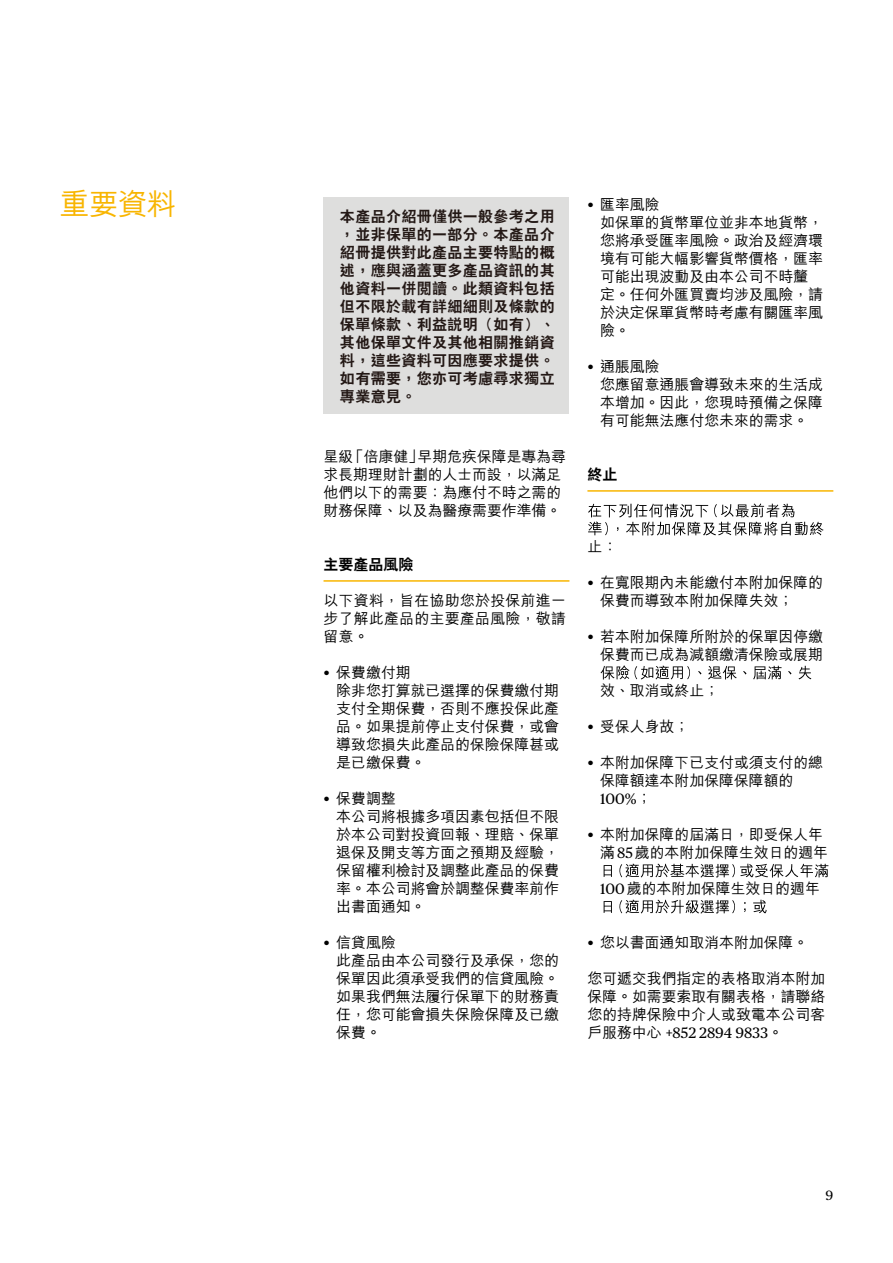
<style>
.page{position:relative;width:893px;height:1263px;background:#fff}
.page>*{position:absolute;margin:0;border:0;box-sizing:border-box;transform-origin:0 0}
.t1{font:500 30px "M Hei HK";color:#f8b500}
.t2{font:500 15px/18px "M Hei HK";color:#000}
.t3{font:800 15px/18px "C Hei 2 HK";letter-spacing:.025em;color:#231815;text-align:justify}
.t4{font:15px "Chubb Publico Text";color:#000}
.t5{font:800 15px "C Hei 2 HK";color:#000}
.t6{font:13.5px "Chubb Publico Text";color:#000}
.s1{font-size:29.4px}
.s2{font-size:14.7px}
.s3{font-family:"Chubb Publico Text";font-weight:400}
.s4{font-family:"M Hei HK";font-weight:500}
.s5{font-family:"M Hei HK";font-weight:500;font-size:14.7px}
</style>
<div class="page">
<hr style="left:324px;top:580px;width:245px;height:2px;background:#f8b500">
<hr style="left:587px;top:490px;width:246px;height:2px;background:#f8b500">
<svg style="left:588px;top:503px;width:235px;height:32px"></svg>
<svg style="left:600px;top:665px;width:211px;height:14px"></svg>
<svg style="left:604px;top:863px;width:224px;height:14px"></svg>
<svg style="left:604px;top:899px;width:163px;height:14px"></svg>
<div style="left:324px;top:197px;width:245px;height:217px;background:#dededd"></div>
<h1 class="t1" style="left:60px;top:183px;width:118px">重<span class="s1">要</span>資<span class="s1">料</span></h1>
<p class="t3" style="left:340px;top:208px;width:216px">本產品介紹冊僅供一般參考之用，並非保單的一部分。本產品介紹冊提供對此產品主要特點的概述，應與涵蓋更多產品資訊的其他資料一併閱讀。此類資料包括但不限於載有詳細細則及條款的保單條款、利益說明（如有）、其他保單文件及其他相關推銷資料，這些資料可因應要求提供。如有需要，您亦可考慮尋求獨立專業意見。</p>
<p class="t2" style="left:324px;top:447px;width:244px">星<span class="s2">級</span>「<span class="s2">倍</span>康<span class="s2">健</span>」<span class="s2">早</span>期<span class="s2">危</span>疾<span class="s2">保</span>障<span class="s2">是</span>專<span class="s2">為</span>尋求<span class="s2">長</span>期<span class="s2">理</span>財<span class="s2">計</span>劃<span class="s2">的</span>人<span class="s2">士</span>而<span class="s2">設</span>，<span class="s2">以</span>滿<span class="s2">足</span>他<span class="s2">們</span>以<span class="s2">下</span>的<span class="s2">需</span>要<span class="s2">：</span>為<span class="s2">應</span>付<span class="s2">不</span>時<span class="s2">之</span>需<span class="s2">的</span>財<span class="s2">務</span>保<span class="s2">障</span>、<span class="s2">以</span>及<span class="s2">為</span>醫<span class="s2">療</span>需<span class="s2">要</span>作<span class="s2">準</span>備<span class="s2">。</span></p>
<p class="t5" style="left:324px;top:555px;width:91px">主要產品風險</p>
<p class="t2" style="left:324px;top:591px;width:244px;text-align:justify">以<span class="s2">下</span>資<span class="s2">料</span>，<span class="s2">旨</span>在<span class="s2">協</span>助<span class="s2">您</span>於<span class="s2">投</span>保<span class="s2">前</span>進<span class="s2">一</span>步<span class="s2">了</span>解<span class="s2">此</span>產<span class="s2">品</span>的<span class="s2">主</span>要<span class="s2">產</span>品<span class="s2">風</span>險<span class="s2">，</span>敬<span class="s2">請</span>留<span class="s2">意</span>。</p>
<p class="t2" style="left:336px;top:663px;width:224px;text-indent:-13px"><span class="s3">•</span> 保<span class="s2">費</span>繳<span class="s2">付</span>期<br>除<span class="s2">非</span>您<span class="s2">打</span>算<span class="s2">就</span>已<span class="s2">選</span>擇<span class="s2">的</span>保<span class="s2">費</span>繳<span class="s2">付</span>期支<span class="s2">付</span>全<span class="s2">期</span>保<span class="s2">費</span>，<span class="s2">否</span>則<span class="s2">不</span>應<span class="s2">投</span>保<span class="s2">此</span>產品<span class="s2">。</span>如<span class="s2">果</span>提<span class="s2">前</span>停<span class="s2">止</span>支<span class="s2">付</span>保<span class="s2">費</span>，<span class="s2">或</span>會導<span class="s2">致</span>您<span class="s2">損</span>失<span class="s2">此</span>產<span class="s2">品</span>的<span class="s2">保</span>險<span class="s2">保</span>障<span class="s2">甚</span>或是<span class="s2">已</span>繳<span class="s2">保</span>費<span class="s2">。</span></p>
<p class="t2" style="left:336px;top:789px;width:224px;text-indent:-13px"><span class="s3">•</span> 保<span class="s2">費</span>調<span class="s2">整<br></span>本<span class="s2">公</span>司<span class="s2">將</span>根<span class="s2">據</span>多<span class="s2">項</span>因<span class="s2">素</span>包<span class="s2">括</span>但<span class="s2">不</span>限於<span class="s2">本</span>公<span class="s2">司</span>對<span class="s2">投</span>資<span class="s2">回</span>報<span class="s2">、</span>理<span class="s2">賠</span>、<span class="s2">保</span>單退<span class="s2">保</span>及<span class="s2">開</span>支<span class="s2">等</span>方<span class="s2">面</span>之<span class="s2">預</span>期<span class="s2">及</span>經<span class="s2">驗</span>，保<span class="s2">留</span>權<span class="s2">利</span>檢<span class="s2">討</span>及<span class="s2">調</span>整<span class="s2">此</span>產<span class="s2">品</span>的<span class="s2">保</span>費率<span class="s2">。</span>本<span class="s2">公</span>司<span class="s2">將</span>會<span class="s2">於</span>調<span class="s2">整</span>保<span class="s2">費</span>率<span class="s2">前</span>作出<span class="s2">書</span>面<span class="s2">通</span>知<span class="s2">。</span></p>
<p class="t2" style="left:336px;top:933px;width:224px;text-indent:-13px"><span class="s3">•</span> 信<span class="s2">貸</span>風<span class="s2">險<br></span>此<span class="s2">產</span>品<span class="s2">由</span>本<span class="s2">公</span>司<span class="s2">發</span>行<span class="s2">及</span>承<span class="s2">保</span>，<span class="s2">您</span>的保<span class="s2">單</span>因<span class="s2">此</span>須<span class="s2">承</span>受<span class="s2">我</span>們<span class="s2">的</span>信<span class="s2">貸</span>風<span class="s2">險</span>。如<span class="s2">果</span>我<span class="s2">們</span>無<span class="s2">法</span>履<span class="s2">行</span>保<span class="s2">單</span>下<span class="s2">的</span>財<span class="s2">務</span>責任<span class="s2">，</span>您<span class="s2">可</span>能<span class="s2">會</span>損<span class="s2">失</span>保<span class="s2">險</span>保<span class="s2">障</span>及<span class="s2">已</span>繳保<span class="s2">費</span>。</p>
<p class="t2" style="left:600px;top:195px;width:224px;text-indent:-13px"><span class="s3">•</span> 匯<span class="s2">率</span>風<span class="s2">險<br></span>如<span class="s2">保</span>單<span class="s2">的</span>貨<span class="s2">幣</span>單<span class="s2">位</span>並<span class="s2">非</span>本<span class="s2">地</span>貨<span class="s2">幣</span>，您<span class="s2">將</span>承<span class="s2">受</span>匯<span class="s2">率</span>風<span class="s2">險</span>。<span class="s2">政</span>治<span class="s2">及</span>經<span class="s2">濟</span>環境<span class="s2">有</span>可<span class="s2">能</span>大<span class="s2">幅</span>影<span class="s2">響</span>貨<span class="s2">幣</span>價<span class="s2">格</span>，<span class="s2">匯</span>率可<span class="s2">能</span>出<span class="s2">現</span>波<span class="s2">動</span>及<span class="s2">由</span>本<span class="s2">公</span>司<span class="s2">不</span>時<span class="s2">釐</span>定<span class="s2">。</span>任<span class="s2">何</span>外<span class="s2">匯</span>買<span class="s2">賣</span>均<span class="s2">涉</span>及<span class="s2">風</span>險<span class="s2">，</span>請於<span class="s2">決</span>定<span class="s2">保</span>單<span class="s2">貨</span>幣<span class="s2">時</span>考<span class="s2">慮</span>有<span class="s2">關</span>匯<span class="s2">率</span>風險<span class="s2">。</span></p>
<p class="t2" style="left:600px;top:357px;width:224px;text-indent:-13px"><span class="s3">•</span> 通<span class="s2">脹</span>風<span class="s2">險<br></span>您<span class="s2">應</span>留<span class="s2">意</span>通<span class="s2">脹</span>會<span class="s2">導</span>致<span class="s2">未</span>來<span class="s2">的</span>生<span class="s2">活</span>成本<span class="s2">增</span>加<span class="s2">。</span>因<span class="s2">此</span>，<span class="s2">您</span>現<span class="s2">時</span>預<span class="s2">備</span>之<span class="s2">保</span>障有<span class="s2">可</span>能<span class="s2">無</span>法<span class="s2">應</span>付<span class="s2">您</span>未<span class="s2">來</span>的<span class="s2">需</span>求<span class="s2">。</span></p>
<p class="t5" style="left:587px;top:465px;width:31px">終止</p>
<p class="t2" style="left:587px;top:537px;width:32px">止<span class="s2">：</span></p>
<p class="t2" style="left:600px;top:573px;width:224px;text-indent:-13px"><span class="s3">•</span> 在<span class="s2">寬</span>限<span class="s2">期</span>內<span class="s2">未</span>能<span class="s2">繳</span>付<span class="s2">本</span>附<span class="s2">加</span>保<span class="s2">障</span>的保<span class="s2">費</span>而<span class="s2">導</span>致<span class="s2">本</span>附<span class="s2">加</span>保<span class="s2">障</span>失<span class="s2">效</span>；</p>
<p class="t2" style="left:587px;top:627px;width:237px;text-align:right"><span class="s3">•</span> 若<span class="s2">本</span>附<span class="s2">加</span>保<span class="s2">障</span>所<span class="s2">附</span>於<span class="s2">的</span>保<span class="s2">單</span>因<span class="s2">停</span>繳保<span class="s2">費</span>而<span class="s2">已</span>成<span class="s2">為</span>減<span class="s2">額</span>繳<span class="s2">清</span>保<span class="s2">險</span>或<span class="s2">展</span>期</p>
<p class="t2" style="left:600px;top:681px;width:120px">效<span class="s2">、</span>取<span class="s2">消</span>或<span class="s2">終</span>止<span class="s2">；</span></p>
<p class="t2" style="left:587px;top:717px;width:103px"><span class="s3">•</span> 受<span class="s2">保</span>人<span class="s2">身</span>故<span class="s2">；</span></p>
<p class="t2" style="left:600px;top:753px;width:224px;text-indent:-13px"><span class="s3">•</span> 本<span class="s2">附</span>加<span class="s2">保</span>障<span class="s2">下</span>已<span class="s2">支</span>付<span class="s2">或</span>須<span class="s2">支</span>付<span class="s2">的</span>總保<span class="s2">障</span>額<span class="s2">達</span>本<span class="s2">附</span>加<span class="s2">保</span>障<span class="s2">保</span>障<span class="s2">額</span>的</p>
<p class="t4" style="left:600px;top:788px;width:53px">100%<span class="s4">；</span></p>
<p class="t2" style="left:600px;top:825px;width:229px;text-indent:-13px"><span class="s3">•</span> 本<span class="s2">附</span>加<span class="s2">保</span>障<span class="s2">的</span>屆<span class="s2">滿</span>日<span class="s2">，</span>即<span class="s2">受</span>保<span class="s2">人</span>年滿<span class="s3">85</span>歲<span class="s2">的</span>本<span class="s2">附</span>加<span class="s2">保</span>障<span class="s2">生</span>效<span class="s2">日</span>的<span class="s2">週</span>年</p>
<p class="t2" style="left:600px;top:879px;width:221px"><span class="s3">100</span>歲<span class="s2">的</span>本<span class="s2">附</span>加<span class="s2">保</span>障<span class="s2">生</span>效<span class="s2">日</span>的<span class="s2">週</span>年</p>
<p class="t2" style="left:587px;top:933px;width:222px"><span class="s3">•</span> 您<span class="s2">以</span>書<span class="s2">面</span>通<span class="s2">知</span>取<span class="s2">消</span>本<span class="s2">附</span>加<span class="s2">保</span>障<span class="s2">。</span></p>
<p class="t2" style="left:587px;top:969px;width:239px;text-align:justify">您<span class="s2">可</span>遞<span class="s2">交</span>我<span class="s2">們</span>指<span class="s2">定</span>的<span class="s2">表</span>格<span class="s2">取</span>消<span class="s2">本</span>附<span class="s2">加</span>保<span class="s2">障</span>。<span class="s2">如</span>需<span class="s2">要</span>索<span class="s2">取</span>有<span class="s2">關</span>表<span class="s2">格</span>，<span class="s2">請</span>聯<span class="s2">絡</span>您<span class="s2">的</span>持<span class="s2">牌</span>保<span class="s2">險</span>中<span class="s2">介</span>人<span class="s2">或</span>致<span class="s2">電</span>本<span class="s2">公</span>司<span class="s2">客</span></p>
<p class="t4" style="left:587px;top:1022px;width:197px"><span class="s4">戶</span><span class="s5">服</span><span class="s4">務</span><span class="s5">中</span><span class="s4">心</span> +852 2894 9833<span class="s4">。</span></p>
<p class="t6" style="left:826px;top:1185px;width:9px">9</p>
</div>
